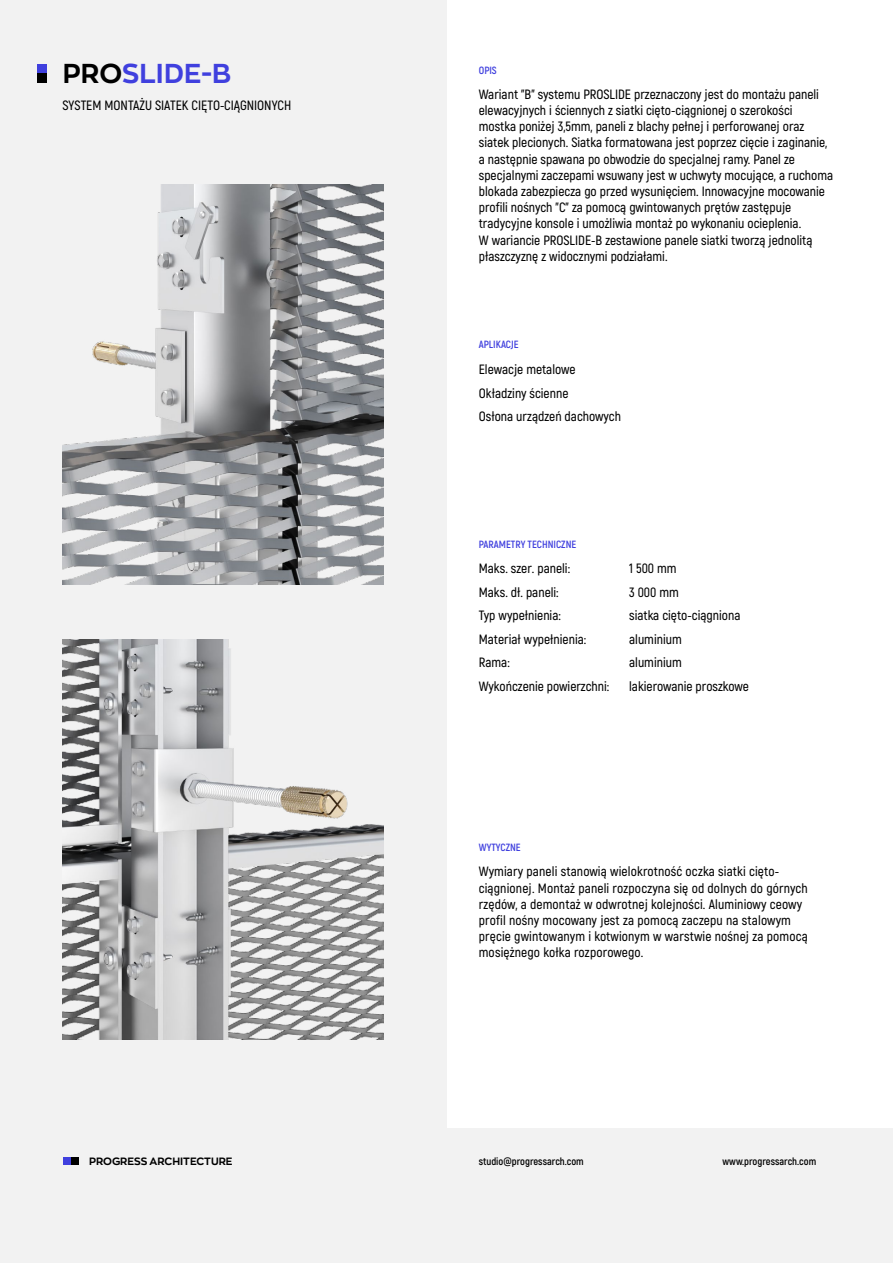
<style>
.page{position:relative;width:893px;height:1263px;background:#fff}
.page>*{position:absolute;margin:0;border:0;box-sizing:border-box;transform-origin:0 0}
.t1{font:700 27px "Zona Pro";letter-spacing:.01em;color:#4040de}
.t2{font:600 13.5px/16.2px "Akrobat";color:#000}
.t3{font:700 10.5px "Akrobat";color:#000}
.t4{font:700 10.5px "Akrobat";color:#4040de}
.t5{font:700 10.5px "Zona Pro";color:#000}
.s1{color:#000}
</style>
<div class="page">
<div style="left:0;top:1128px;width:893px;height:135px;background:#f2f2f2"></div>
<div style="left:0;top:0;width:447px;height:1128px;background:#f2f2f2"></div>
<div style="left:38px;top:64px;width:9px;height:9px;background:#4040de"></div>
<div style="left:38px;top:73px;width:9px;height:10px;background:#000"></div>
<div style="left:64px;top:1158px;width:7px;height:7px;background:#4040de"></div>
<div style="left:71px;top:1158px;width:8px;height:7px;background:#000"></div>
<img style="left:63px;top:184px;width:320px;height:401px">
<img style="left:63px;top:639px;width:320px;height:400px">
<h1 class="t1" style="left:63px;top:55px;width:170px"><span class="s1">PRO</span>SLIDE-B</h1>
<p class="t2" style="left:63px;top:97px;width:230px">SYSTEM MONTAŻU SIATEK CIĘTO-CIĄGNIONYCH</p>
<p class="t2" style="left:479px;top:86px;width:356px">Wariant "B" systemu PROSLIDE przeznaczony jest do montażu paneli elewacyjnych i ściennych z siatki cięto-ciągnionej o szerokości mostka poniżej 3,5mm, paneli z blachy pełnej i perforowanej oraz siatek plecionych. Siatka formatowana jest poprzez cięcie i zaginanie, a następnie spawana po obwodzie do specjalnej ramy. Panel ze specjalnymi zaczepami wsuwany jest w uchwyty mocujące, a ruchoma blokada zabezpiecza go przed wysunięciem. Innowacyjne mocowanie profili nośnych "C" za pomocą gwintowanych prętów zastępuje tradycyjne konsole i umożliwia montaż po wykonaniu ocieplenia.<br>W wariancie PROSLIDE-B zestawione panele siatki tworzą jednolitą płaszczyznę z widocznymi podziałami.</p>
<p class="t4" style="left:479px;top:63px;width:20px">OPIS</p>
<p class="t4" style="left:479px;top:338px;width:41px">APLIKACJE</p>
<p class="t2" style="left:479px;top:358px;width:144px;line-height:23.5px">Elewacje metalowe<br>Okładziny ścienne<br>Osłona urządzeń dachowych</p>
<p class="t4" style="left:479px;top:538px;width:99px">PARAMETRY TECHNICZNE</p>
<p class="t2" style="left:479px;top:556px;width:132px;line-height:23.5px">Maks. szer. paneli:<br>Maks. dł. paneli:<br>Typ wypełnienia:<br>Materiał wypełnienia:<br>Rama:<br>Wykończenie powierzchni:</p>
<p class="t2" style="left:629px;top:556px;width:121px;line-height:23.5px">1 500 mm<br>3 000 mm<br>siatka cięto-ciągniona aluminium<br>aluminium<br>lakierowanie proszkowe</p>
<p class="t4" style="left:479px;top:841px;width:43px">WYTYCZNE</p>
<p class="t5" style="left:89px;top:1154px;width:145px">PROGRESS ARCHITECTURE</p>
<p class="t2" style="left:479px;top:863px;width:331px">Wymiary paneli stanowią wielokrotność oczka siatki cięto&shy;ciągnionej. Montaż paneli rozpoczyna się od dolnych do górnych rzędów, a demontaż w odwrotnej kolejności. Aluminiowy ceowy profil nośny mocowany jest za pomocą zaczepu na stalowym pręcie gwintowanym i kotwionym w warstwie nośnej za pomocą mosiężnego kołka rozporowego.</p>
<p class="t3" style="left:479px;top:1155px;width:107px">studio@progressarch.com</p>
<p class="t3" style="left:722px;top:1155px;width:95px">www.progressarch.com</p>
</div>
